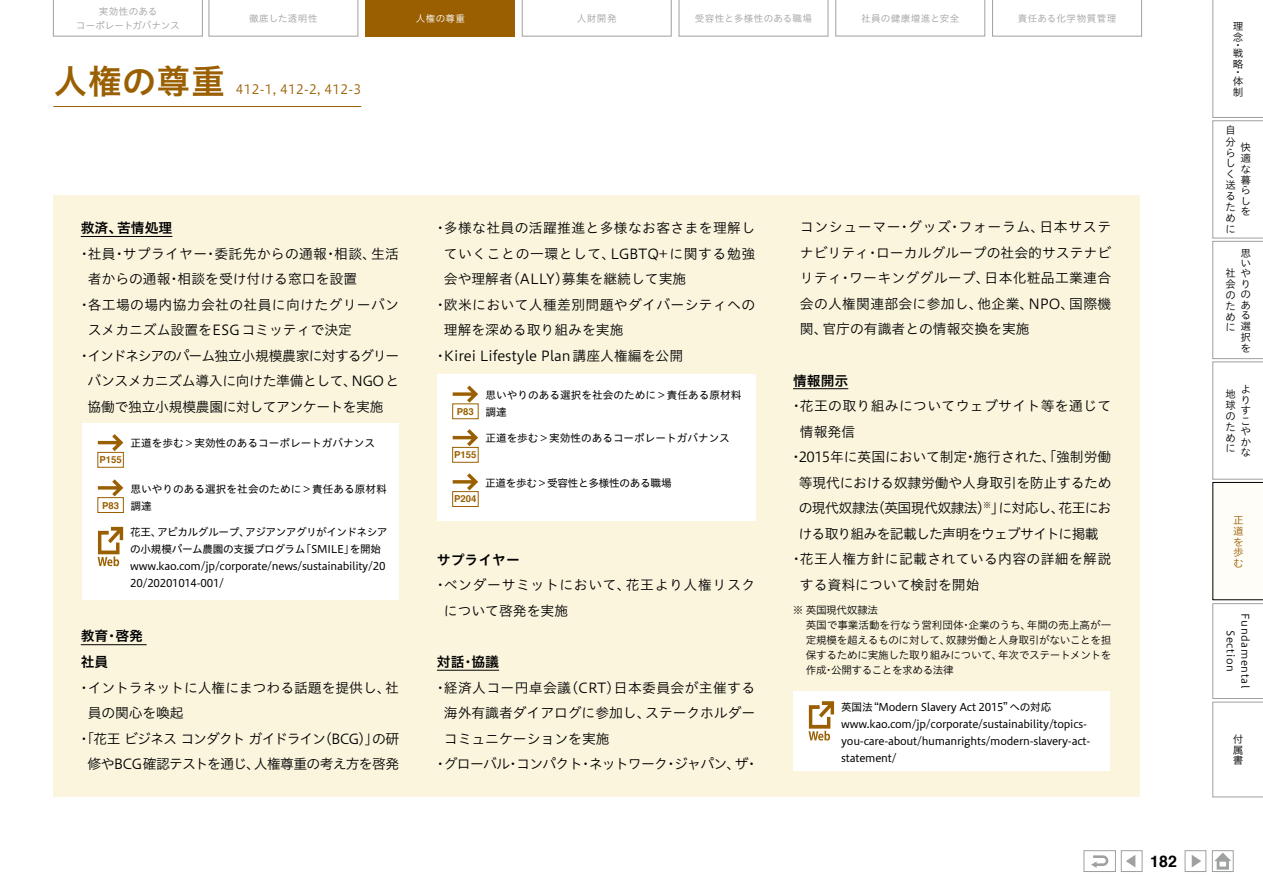
<style>
.page{position:relative;width:1263px;height:893px;background:#fff}
.page>*{position:absolute;margin:0;border:0;box-sizing:border-box;transform-origin:0 0}
.t1{font:34.05px "Hiragino UD Sans Std W6";letter-spacing:.015em;color:#9a5f00}
.t2{font:700 15.9px "Helvetica";color:#000}
.t3{font:13.8px/25.5px "Hiragino UD Sans Std W3";color:#000;text-align:justify}
.t4{font:13.8px "Hiragino UD Sans Std W3";letter-spacing:.025em;color:#000}
.t5{font:13.8px "Hiragino UD Sans Std W3";letter-spacing:-.05em;color:#000}
.t6{font:13.8px "Hiragino UD Sans Std W3";letter-spacing:-.025em;color:#000}
.t7{font:13.8px/25.5px "Hiragino UD Sans Std W3";letter-spacing:.045em;color:#000}
.t8{font:13.8px/25.5px "Hiragino UD Sans Std W6";color:#000}
.t9{font:13.8px "Hiragino UD Sans Std W3";letter-spacing:-.06em;color:#000}
.t10{font:13.8px "Hiragino UD Sans Std W3";letter-spacing:-.04em;color:#000}
.t11{font:13.8px "Hiragino UD Sans Std W3";letter-spacing:.02em;color:#000}
.t12{font:13.8px "Hiragino UD Sans Std W3";letter-spacing:-.075em;color:#000}
.t13{font:13.8px "Hiragino UD Sans Std W3";letter-spacing:.04em;color:#000}
.t14{font:13.8px "Hiragino UD Sans Std W3";letter-spacing:-.055em;color:#000}
.t15{font:12.75px "Hiragino UD Sans Std W3";letter-spacing:.02em;color:#9a5f00}
.t16{font:10.65px/17px "Hiragino UD Sans Std W4";letter-spacing:-.02em;color:#000}
.t17{font:10.65px/10.8px "Hiragino UD Sans Std W3";letter-spacing:-.025em;color:#000}
.t18{font:10.65px "Hiragino UD Sans Std W4";letter-spacing:.005em;color:#000}
.t19{font:10.65px "Hiragino UD Sans Std W4";color:#000}
.t20{font:10.35px/10.5px "Hiragino UD Sans Std W3";letter-spacing:.05em;color:#000}
.t21{font:10.35px/10.8px "Hiragino UD Sans Std W3";color:#9a5f00;text-align:justify}
.t22{font:9.6px "Hiragino UD Sans Std W3";letter-spacing:.035em;color:#9fa0a0}
.t23{font:700 9.6px "Helvetica";color:#9a5f00}
.t24{font:9.6px/13.8px "Hiragino UD Sans Std W3";letter-spacing:.01em;color:#9fa0a0;text-align:center}
.t25{font:9.6px "Hiragino UD Sans Std W3";letter-spacing:.045em;color:#fff}
.s1{font-family:"Hiragino UD Sans Std W4";font-weight:400;font-size:10.65px;color:#000}
</style>
<div class="page">
<div style="left:54px;top:196px;width:1086px;height:601px;background:#fbf5de"></div>
<hr style="left:81px;top:236px;width:91px;height:1px;background:#000">
<hr style="left:81px;top:644px;width:66px;height:1px;background:#000">
<hr style="left:437px;top:670px;width:62px;height:1px;background:#000">
<hr style="left:793px;top:388px;width:55px;height:1px;background:#000">
<hr style="left:53px;top:106px;width:308px;height:1px;background:#9a5f00">
<div style="left:793px;top:691px;width:317px;height:80px;background:#fff"></div>
<svg style="left:808px;top:701px;width:26px;height:39px"></svg>
<div style="left:437px;top:374px;width:318px;height:147px;background:#fff"></div>
<svg style="left:453px;top:429px;width:25px;height:17px"></svg>
<div style="left:452px;top:447px;width:26px;height:15px;border:1px solid #9a5f00"></div>
<svg style="left:453px;top:473px;width:25px;height:17px"></svg>
<div style="left:452px;top:491px;width:26px;height:16px;border:1px solid #9a5f00"></div>
<svg style="left:453px;top:386px;width:25px;height:17px"></svg>
<div style="left:82px;top:423px;width:317px;height:176px;background:#fff"></div>
<svg style="left:98px;top:479px;width:25px;height:17px"></svg>
<div style="left:98px;top:497px;width:26px;height:16px;border:1px solid #9a5f00"></div>
<svg style="left:98px;top:527px;width:25px;height:39px"></svg>
<svg style="left:98px;top:434px;width:25px;height:17px"></svg>
<div style="left:98px;top:452px;width:26px;height:15px;border:1px solid #9a5f00"></div>
<div style="left:1185px;top:850px;width:21px;height:22px;background:#fff;border:1px solid #9fa0a0"></div>
<svg style="left:1192px;top:855px;width:9px;height:12px"></svg>
<div style="left:1121px;top:850px;width:21px;height:22px;background:#fff;border:1px solid #9fa0a0"></div>
<svg style="left:1126px;top:855px;width:9px;height:12px"></svg>
<div style="left:1212px;top:850px;width:21px;height:22px;background:#fff;border:1px solid #9fa0a0"></div>
<svg style="left:1214px;top:853px;width:17px;height:17px"></svg>
<div style="left:1084px;top:850px;width:32px;height:22px;background:#fff;border:1px solid #9fa0a0"></div>
<svg style="left:1091px;top:855px;width:17px;height:13px"></svg>
<svg style="left:1212px;top:0;width:51px;height:797px"></svg>
<svg style="left:53px;top:0;width:150px;height:36px"></svg>
<svg style="left:209px;top:0;width:149px;height:36px"></svg>
<div style="left:366px;top:0;width:149px;height:36px;background:#9a5f00"></div>
<svg style="left:522px;top:0;width:149px;height:36px"></svg>
<svg style="left:679px;top:0;width:149px;height:36px"></svg>
<svg style="left:835px;top:0;width:150px;height:36px"></svg>
<svg style="left:992px;top:0;width:150px;height:36px"></svg>
<p class="t24" style="left:76px;top:4px;width:105px">実効性のある<br>コーポレートガバナンス</p>
<p class="t22" style="left:249px;top:11px;width:70px">徹底した透明性</p>
<p class="t25" style="left:416px;top:11px;width:51px">人権の尊重</p>
<p class="t22" style="left:577px;top:11px;width:41px">人財開発</p>
<p class="t22" style="left:695px;top:11px;width:119px">受容性と多様性のある職場</p>
<p class="t22" style="left:861px;top:11px;width:100px">社員の健康増進と安全</p>
<p class="t22" style="left:1018px;top:11px;width:100px">責任ある化学物質管理</p>
<h1 class="t1" style="left:53px;top:55px;width:173px">人権の尊重</h1>
<p class="t15" style="left:236px;top:79px;width:127px">412-1, 412-2, 412-3</p>
<p class="t8" style="left:81px;top:215px;width:93px">救済、苦情処理</p>
<p class="t11" style="left:77px;top:243px;width:323px">・社員・サプライヤー・委託先からの通報・相談、生活</p>
<p class="t3" style="left:88px;top:266px;width:271px">者からの通報・相談を受け付ける窓口を設置</p>
<p class="t4" style="left:77px;top:294px;width:323px">・各工場の場内協力会社の社員に向けたグリーバン</p>
<p class="t3" style="left:88px;top:317px;width:266px">スメカニズム設置をESGコミッティで決定</p>
<p class="t12" style="left:77px;top:345px;width:323px">・インドネシアのパーム独立小規模農家に対するグリー</p>
<p class="t6" style="left:88px;top:371px;width:313px">バンスメカニズム導入に向けた準備として、NGOと</p>
<p class="t6" style="left:88px;top:396px;width:297px">協働で独立小規模農園に対してアンケートを実施</p>
<p class="t23" style="left:99px;top:452px;width:24px">P155</p>
<p class="t19" style="left:131px;top:435px;width:246px">正道を歩む＞実効性のあるコーポレートガバナンス</p>
<p class="t18" style="left:131px;top:481px;width:258px">思いやりのある選択を社会のために＞責任ある原材料</p>
<p class="t23" style="left:102px;top:497px;width:51px">P83 <span class="s1">調達</span></p>
<p class="t16" style="left:130px;top:523px;width:259px">花王、アピカルグループ、アジアンアグリがインドネシアの小規模パーム農園の支援プログラム「SMILE」を開始www.kao.com/jp/corporate/news/sustainability/20<br>20/20201014-001/</p>
<p class="t8" style="left:81px;top:623px;width:64px">教育・啓発社員</p>
<p class="t3" style="left:77px;top:674px;width:323px">・イントラネットに人権にまつわる話題を提供し、社</p>
<p class="t3" style="left:88px;top:699px;width:97px">員の関心を喚起</p>
<p class="t9" style="left:77px;top:728px;width:323px">・「花王 ビジネス コンダクト ガイドライン（BCG）」の研</p>
<p class="t5" style="left:88px;top:753px;width:313px">修やBCG確認テストを通じ、人権尊重の考え方を啓発</p>
<p class="t4" style="left:433px;top:218px;width:323px">・多様な社員の活躍推進と多様なお客さまを理解し</p>
<p class="t13" style="left:444px;top:243px;width:313px">ていくことの一環として、LGBTQ+ に関する勉強</p>
<p class="t3" style="left:444px;top:266px;width:244px">会や理解者（ALLY）募集を継続して実施</p>
<p class="t4" style="left:433px;top:294px;width:323px">・欧米において人種差別問題やダイバーシティへの</p>
<p class="t3" style="left:444px;top:317px;width:181px">理解を深める取り組みを実施</p>
<p class="t3" style="left:433px;top:342px;width:251px">・Kirei Lifestyle Plan講座人権編を公開</p>
<p class="t18" style="left:485px;top:387px;width:258px">思いやりのある選択を社会のために＞責任ある原材料</p>
<p class="t23" style="left:457px;top:404px;width:51px">P83 <span class="s1">調達</span></p>
<p class="t23" style="left:454px;top:447px;width:24px">P155</p>
<p class="t23" style="left:454px;top:491px;width:24px">P204</p>
<p class="t19" style="left:485px;top:430px;width:246px">正道を歩む＞実効性のあるコーポレートガバナンス</p>
<p class="t16" style="left:485px;top:474px;width:188px">正道を歩む＞受容性と多様性のある職場</p>
<p class="t8" style="left:437px;top:546px;width:84px">サプライヤー</p>
<p class="t7" style="left:444px;top:572px;width:313px;text-indent:-10px">・ベンダーサミットにおいて、花王より人権リスクについて啓発を実施</p>
<p class="t8" style="left:437px;top:648px;width:64px">対話・協議</p>
<p class="t4" style="left:433px;top:677px;width:323px">・経済人コー円卓会議（CRT）日本委員会が主催する</p>
<p class="t3" style="left:444px;top:699px;width:313px">海外有識者ダイアログに参加し、ステークホルダー</p>
<p class="t3" style="left:444px;top:725px;width:167px">コミュニケーションを実施</p>
<p class="t5" style="left:433px;top:753px;width:327px">・グローバル・コンパクト・ネットワーク・ジャパン、ザ・</p>
<p class="t3" style="left:800px;top:214px;width:313px">コンシューマー・グッズ・フォーラム、日本サステナビリティ・ローカルグループの社会的サステナビリティ・ワーキンググループ、日本化粧品工業連合会の人権関連部会に参加し、他企業、NPO、国際機関、官庁の有識者との情報交換を実施</p>
<p class="t8" style="left:793px;top:367px;width:57px">情報開示</p>
<p class="t4" style="left:789px;top:395px;width:323px">・花王の取り組みについてウェブサイト等を通じて</p>
<p class="t3" style="left:800px;top:418px;width:57px">情報発信</p>
<p class="t3" style="left:789px;top:443px;width:324px">・2015年に英国において制定・施行された、「強制労働</p>
<p class="t3" style="left:799px;top:469px;width:314px">等現代における奴隷労働や人身取引を防止するため</p>
<p class="t10" style="left:799px;top:497px;width:314px">の現代奴隷法（英国現代奴隷法）<sup>※</sup>」に対応し、花王にお</p>
<p class="t14" style="left:799px;top:523px;width:302px">ける取り組みを記載した声明をウェブサイトに掲載</p>
<p class="t4" style="left:789px;top:548px;width:323px">・花王人権方針に記載されている内容の詳細を解説</p>
<p class="t3" style="left:800px;top:571px;width:181px">する資料について検討を開始</p>
<p class="t17" style="left:806px;top:602px;width:307px;line-height:14.9px;text-indent:-13px">※ 英国現代奴隷法<br>英国で事業活動を行なう営利団体・企業のうち、年間の売上高が一定規模を超えるものに対して、奴隷労働と人身取引がないことを担保するために実施した取り組みについて、年次でステートメントを作成・公開することを求める法律</p>
<p class="t16" style="left:841px;top:697px;width:251px">英国法“Modern Slavery Act 2015”への対応www.kao.com/jp/corporate/sustainability/topics&shy;you-care-about/humanrights/modern-slavery-act&shy;statement/</p>
<p class="t2" style="left:1150px;top:848px;width:28px">182</p>
<p class="t20" style="left:1233px;top:20px;width:12px">理念</p>
<p class="t20" style="left:1233px;top:40px;width:12px;line-height:8.2px">・戦</p>
<p class="t20" style="left:1233px;top:60px;width:12px;line-height:8.2px">略・体</p>
<p class="t20" style="left:1233px;top:86px;width:11px">制</p>
<p class="t17" style="left:1225px;top:124px;width:11px">自分らしく送るために</p>
<p class="t20" style="left:1240px;top:142px;width:12px;text-align:justify">快適な暮らしを</p>
<p class="t20" style="left:1240px;top:247px;width:12px">思いやりのある選択を</p>
<p class="t17" style="left:1225px;top:267px;width:12px;text-align:justify">社会のために</p>
<p class="t17" style="left:1225px;top:388px;width:11px;text-align:justify">地球のために</p>
<p class="t20" style="left:1240px;top:383px;width:12px">よりすこやかな</p>
<p class="t21" style="left:1233px;top:514px;width:12px">正道を歩む</p>
<p class="t20" style="left:1253px;top:613px;width:76px;line-height:14.9px;text-align:center;rotate:90deg">Fundamental<br>Section</p>
<p class="t20" style="left:1233px;top:733px;width:11px;text-align:justify">付属書</p>
</div>
